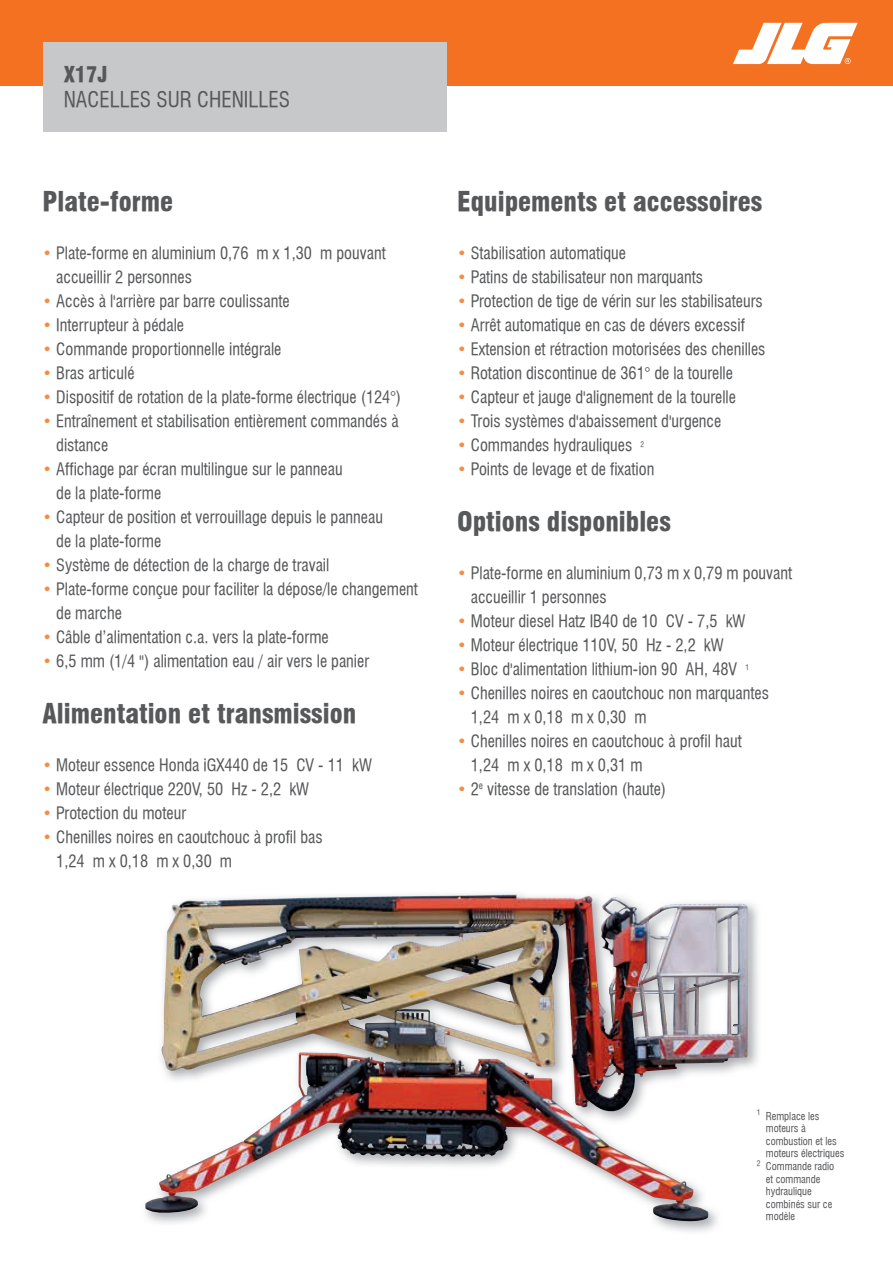
<style>
.page{position:relative;width:893px;height:1263px;background:#fff}
.page>*{position:absolute;margin:0;border:0;box-sizing:border-box;transform-origin:0 0}
.t1{font:26.25px "Swiss 721 Black Condensed BT";color:#57585a}
.t2{font:21px "Swiss 721 Condensed BT";color:#57585a}
.t3{font:21px "Swiss 721 Black Condensed BT";color:#57585a}
.t4{font:16.5px/24px "Swiss 721 Condensed BT";color:#57585a}
.t5{font:10.5px "Swiss 721 Condensed BT";color:#57585a}
.s1{color:#f68b45}
</style>
<div class="page">
<div style="left:0;top:0;width:893px;height:85px;background:#f37121"></div>
<div style="left:43px;top:43px;width:403px;height:89px;background:#c7c8ca"></div>
<svg style="left:733px;top:23px;width:125px;height:41px"></svg>
<img style="left:145px;top:893px;width:613px;height:339px">
<img style="left:145px;top:897px;width:291px;height:317px">
<p class="t3" style="left:64px;top:62px;width:45px">X17J</p>
<p class="t2" style="left:64px;top:87px;width:228px">NACELLES SUR CHENILLES</p>
<h1 class="t1" style="left:43px;top:186px;width:132px">Plate-forme</h1>
<p class="t4" style="left:56px;top:241px;width:331px;text-indent:-14px"><span class="s1">•</span> Plate-forme en aluminium 0,76 m x 1,30 m pouvant accueillir 2 personnes</p>
<p class="t4" style="left:43px;top:289px;width:249px"><span class="s1">•</span> Accès à l'arrière par barre coulissante</p>
<p class="t4" style="left:43px;top:313px;width:143px"><span class="s1">•</span> Interrupteur à pédale</p>
<p class="t4" style="left:43px;top:337px;width:240px"><span class="s1">•</span> Commande proportionnelle intégrale</p>
<p class="t4" style="left:43px;top:361px;width:94px"><span class="s1">•</span> Bras articulé</p>
<p class="t4" style="left:43px;top:385px;width:360px"><span class="s1">•</span> Dispositif de rotation de la plate-forme électrique (124°)</p>
<p class="t4" style="left:56px;top:409px;width:344px;text-indent:-14px"><span class="s1">•</span> Entraînement et stabilisation entièrement commandés à distance</p>
<p class="t4" style="left:56px;top:457px;width:288px;text-indent:-14px"><span class="s1">•</span> Affichage par écran multilingue sur le panneau de la plate-forme</p>
<p class="t4" style="left:56px;top:505px;width:328px;text-indent:-14px"><span class="s1">•</span> Capteur de position et verrouillage depuis le panneau de la plate-forme</p>
<p class="t4" style="left:43px;top:553px;width:288px"><span class="s1">•</span> Système de détection de la charge de travail</p>
<p class="t4" style="left:56px;top:577px;width:363px;text-indent:-14px"><span class="s1">•</span> Plate-forme conçue pour faciliter la dépose/le changement de marche</p>
<p class="t4" style="left:43px;top:625px;width:288px"><span class="s1">•</span> Câble d’alimentation c.a. vers la plate-forme</p>
<p class="t4" style="left:43px;top:649px;width:328px"><span class="s1">•</span> 6,5 mm (1/4 ") alimentation eau / air vers le panier</p>
<h1 class="t1" style="left:43px;top:698px;width:315px">Alimentation et transmission</h1>
<p class="t4" style="left:43px;top:753px;width:331px"><span class="s1">•</span> Moteur essence Honda iGX440 de 15 CV - 11 kW</p>
<p class="t4" style="left:43px;top:777px;width:268px"><span class="s1">•</span> Moteur électrique 220V, 50 Hz - 2,2 kW</p>
<p class="t4" style="left:43px;top:801px;width:145px"><span class="s1">•</span> Protection du moteur</p>
<p class="t4" style="left:56px;top:825px;width:268px;text-indent:-14px"><span class="s1">•</span> Chenilles noires en caoutchouc à profil bas<br>1,24 m x 0,18 m x 0,30 m</p>
<h1 class="t1" style="left:457px;top:186px;width:307px">Equipements et accessoires</h1>
<p class="t4" style="left:457px;top:241px;width:171px"><span class="s1">•</span> Stabilisation automatique</p>
<p class="t4" style="left:457px;top:265px;width:248px"><span class="s1">•</span> Patins de stabilisateur non marquants</p>
<p class="t4" style="left:457px;top:289px;width:307px"><span class="s1">•</span> Protection de tige de vérin sur les stabilisateurs</p>
<p class="t4" style="left:457px;top:313px;width:289px"><span class="s1">•</span> Arrêt automatique en cas de dévers excessif</p>
<p class="t4" style="left:457px;top:337px;width:310px"><span class="s1">•</span> Extension et rétraction motorisées des chenilles</p>
<p class="t4" style="left:457px;top:361px;width:277px"><span class="s1">•</span> Rotation discontinue de 361° de la tourelle</p>
<p class="t4" style="left:457px;top:385px;width:280px"><span class="s1">•</span> Capteur et jauge d'alignement de la tourelle</p>
<p class="t4" style="left:457px;top:409px;width:266px"><span class="s1">•</span> Trois systèmes d'abaissement d'urgence</p>
<p class="t4" style="left:457px;top:433px;width:189px"><span class="s1">•</span> Commandes hydrauliques <sup>2</sup></p>
<p class="t4" style="left:457px;top:457px;width:199px"><span class="s1">•</span> Points de levage et de fixation</p>
<h1 class="t1" style="left:457px;top:506px;width:215px">Options disponibles</h1>
<p class="t4" style="left:471px;top:561px;width:323px;text-indent:-14px"><span class="s1">•</span> Plate-forme en aluminium 0,73 m x 0,79 m pouvant accueillir 1 personnes</p>
<p class="t4" style="left:457px;top:609px;width:290px"><span class="s1">•</span> Moteur diesel Hatz IB40 de 10 CV - 7,5 kW</p>
<p class="t4" style="left:457px;top:633px;width:268px"><span class="s1">•</span> Moteur électrique 110V, 50 Hz - 2,2 kW</p>
<p class="t4" style="left:457px;top:657px;width:293px"><span class="s1">•</span> Bloc d'alimentation lithium-ion 90 AH, 48V <sup>1</sup></p>
<p class="t4" style="left:471px;top:681px;width:300px;text-indent:-14px"><span class="s1">•</span> Chenilles noires en caoutchouc non marquantes<br>1,24 m x 0,18 m x 0,30 m</p>
<p class="t4" style="left:471px;top:729px;width:272px;text-indent:-14px"><span class="s1">•</span> Chenilles noires en caoutchouc à profil haut<br>1,24 m x 0,18 m x 0,31 m</p>
<p class="t4" style="left:457px;top:777px;width:210px"><span class="s1">•</span> 2<sup>e</sup> vitesse de translation (haute)</p>
<p class="t5" style="left:757px;top:1109px;width:64px"><sup>1</sup> Remplace les</p>
<p class="t5" style="left:766px;top:1122px;width:42px">moteurs à</p>
<p class="t5" style="left:766px;top:1135px;width:72px">combustion et les</p>
<p class="t5" style="left:766px;top:1147px;width:80px">moteurs électriques</p>
<p class="t5" style="left:757px;top:1160px;width:79px"><sup>2</sup> Commande radio</p>
<p class="t5" style="left:766px;top:1172px;width:56px">et commande</p>
<p class="t5" style="left:766px;top:1185px;width:47px">hydraulique</p>
<p class="t5" style="left:766px;top:1198px;width:68px">combinés sur ce</p>
<p class="t5" style="left:766px;top:1210px;width:31px">modèle</p>
</div>
